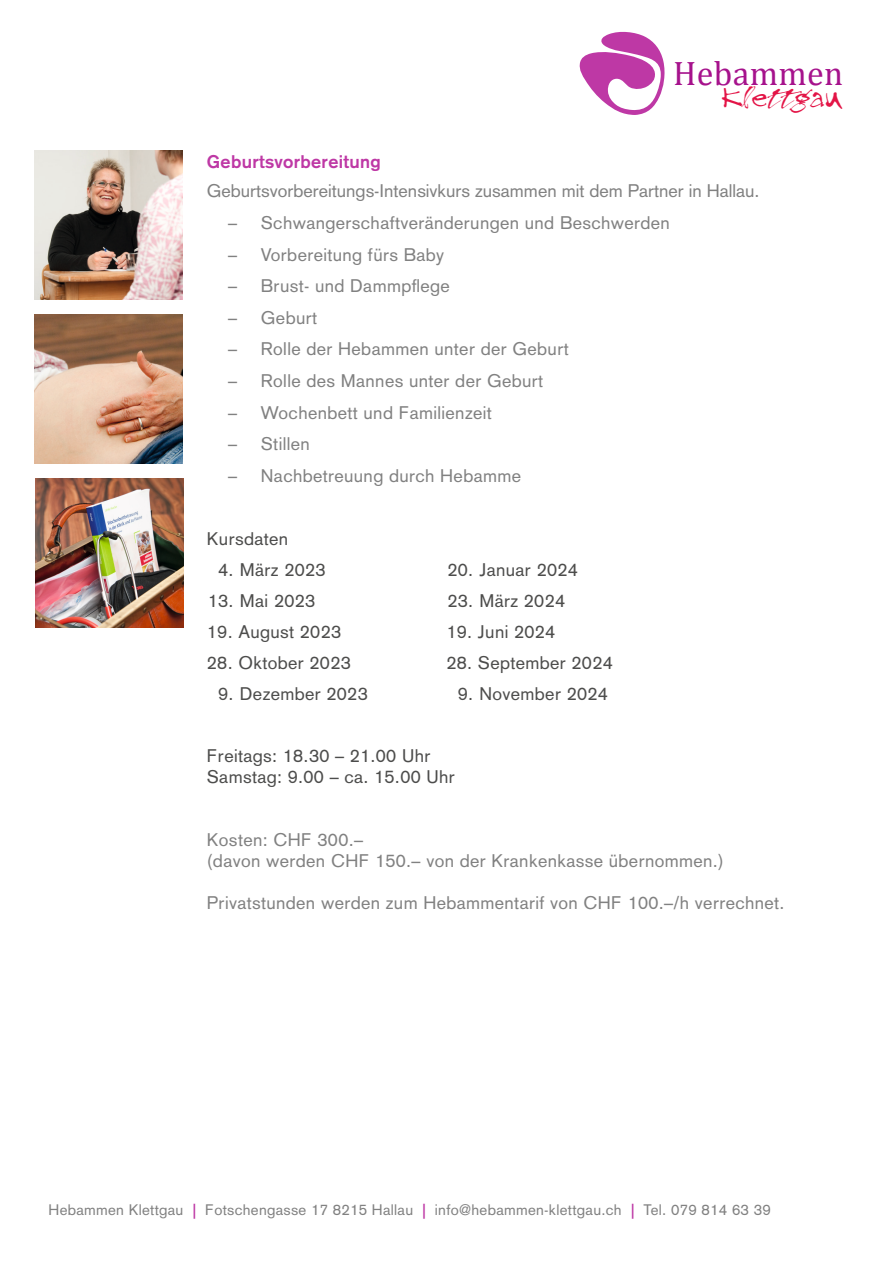
<style>
.page{position:relative;width:893px;height:1263px;background:#fff}
.page>*{position:absolute;margin:0;border:0;box-sizing:border-box;transform-origin:0 0}
.t1{font:34.05px "Cambria";letter-spacing:.01em;color:#a6128c}
.t2{font:27.45px "Treefrog";letter-spacing:.01em;color:#e31446}
.t3{font:18px/21px "Akzidenz Grotesk";letter-spacing:.02em;color:#818181}
.t4{font:18px/21px "Akzidenz Grotesk";letter-spacing:.02em;color:#4d4d4c}
.t5{font:18px "Akzidenz Grotesk";color:#818181}
.t6{font:700 18px "Akzidenz Grotesk";letter-spacing:.02em;color:#be38a5}
.t7{font:15px "Akzidenz Grotesk";letter-spacing:.02em;color:#818181}
.s1{font-family:"Vectora LH";font-weight:700;color:#be38a5}
</style>
<div class="page">
<svg style="left:580px;top:32px;width:85px;height:83px"></svg>
<img style="left:34px;top:151px;width:149px;height:149px">
<img style="left:34px;top:315px;width:149px;height:148px">
<img style="left:35px;top:478px;width:149px;height:149px">
<h1 class="t1" style="left:673px;top:53px;width:171px">Hebammen</h1>
<h2 class="t2" style="left:722px;top:85px;width:121px">Klettgau</h2>
<p class="t6" style="left:207px;top:151px;width:175px">Geburtsvorbereitung</p>
<p class="t5" style="left:207px;top:180px;width:554px">Geburtsvorbereitungs-Intensivkurs zusammen mit dem Partner in Hallau.</p>
<p class="t3" style="left:228px;top:212px;width:443px">– Schwangerschaftveränderungen und Beschwerden</p>
<p class="t3" style="left:228px;top:244px;width:217px">– Vorbereitung fürs Baby</p>
<p class="t3" style="left:228px;top:275px;width:223px">– Brust- und Dammpflege</p>
<p class="t3" style="left:228px;top:307px;width:90px">– Geburt</p>
<p class="t3" style="left:228px;top:339px;width:342px">– Rolle der Hebammen unter der Geburt</p>
<p class="t3" style="left:228px;top:370px;width:317px">– Rolle des Mannes unter der Geburt</p>
<p class="t3" style="left:228px;top:402px;width:265px">– Wochenbett und Familienzeit</p>
<p class="t3" style="left:228px;top:433px;width:83px">– Stillen</p>
<p class="t3" style="left:228px;top:465px;width:294px">– Nachbetreuung durch Hebamme</p>
<p class="t4" style="left:207px;top:528px;width:83px">Kursdaten</p>
<p class="t4" style="left:218px;top:559px;width:109px">4. März 2023</p>
<p class="t4" style="left:208px;top:590px;width:109px">13. Mai 2023</p>
<p class="t4" style="left:207px;top:621px;width:136px">19. August 2023</p>
<p class="t4" style="left:207px;top:652px;width:145px">28. Oktober 2023</p>
<p class="t4" style="left:218px;top:683px;width:151px">9. Dezember 2023</p>
<p class="t4" style="left:447px;top:559px;width:132px">20. Januar 2024</p>
<p class="t4" style="left:447px;top:590px;width:119px">23. März 2024</p>
<p class="t4" style="left:446px;top:621px;width:110px">19. Juni 2024</p>
<p class="t4" style="left:446px;top:652px;width:168px">28. September 2024</p>
<p class="t4" style="left:458px;top:683px;width:152px">9. November 2024</p>
<p class="t4" style="left:207px;top:745px;width:249px">Freitags: 18.30 – 21.00 Uhr<br>Samstag: 9.00 – ca. 15.00 Uhr</p>
<p class="t3" style="left:207px;top:829px;width:518px">Kosten: CHF 300.–<br>(davon werden CHF 150.– von der Krankenkasse übernommen.)</p>
<p class="t3" style="left:207px;top:892px;width:579px">Privatstunden werden zum Hebammentarif von CHF 100.–/h verrechnet.</p>
<p class="t7" style="left:49px;top:1201px;width:724px">Hebammen Klettgau <span class="s1">|</span> Fotschengasse 17 8215 Hallau <span class="s1">|</span> info@hebammen-klettgau.ch <span class="s1">|</span> Tel. 079 814 63 39</p>
</div>
